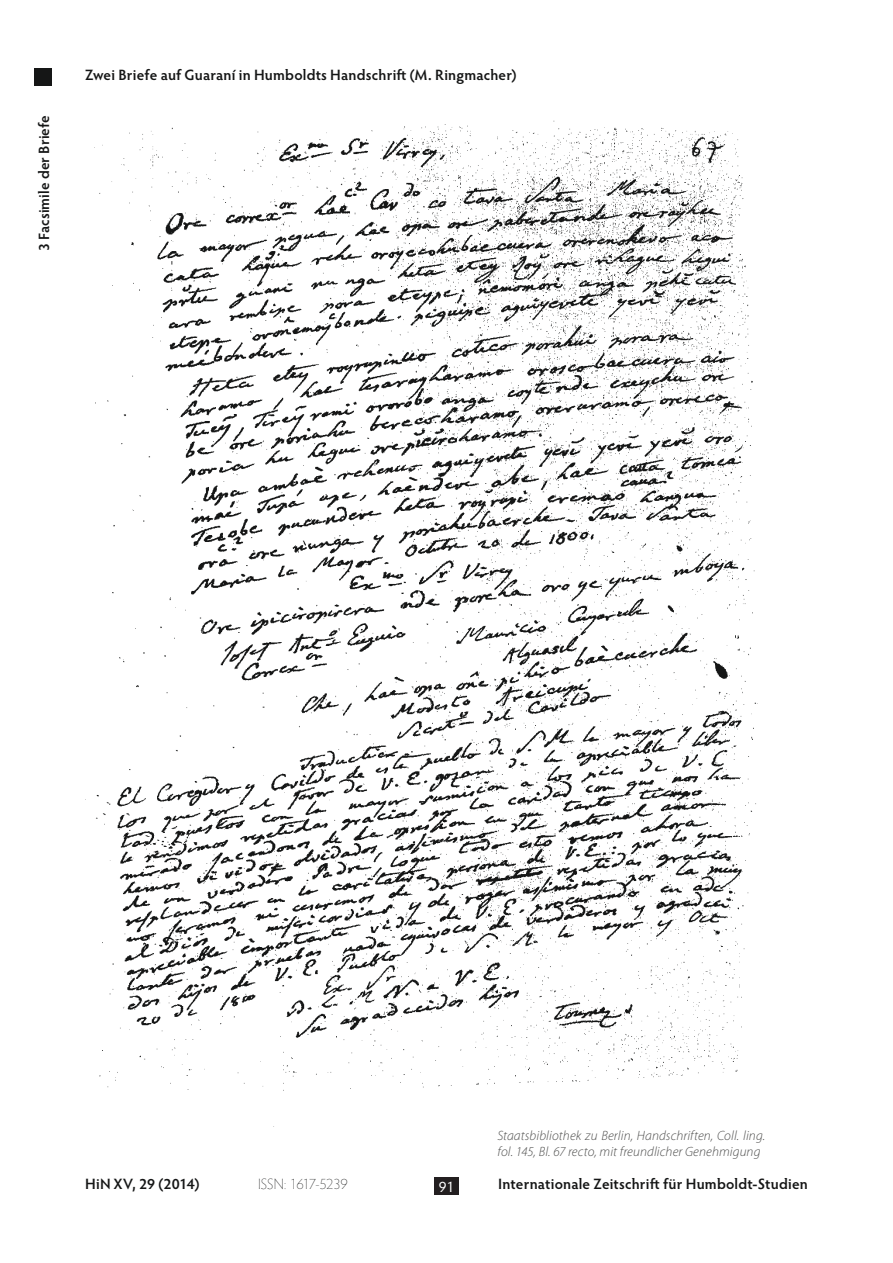
<style>
.page{position:relative;width:893px;height:1263px;background:#fff}
.page>*{position:absolute;margin:0;border:0;box-sizing:border-box;transform-origin:0 0}
.t1{font:600 15px "Hypatia Sans Pro";letter-spacing:.01em;color:#151616}
.t2{font:200 15px "Hypatia Sans Pro";letter-spacing:-.02em;color:#151616}
.t3{font:15px "Hypatia Sans Pro";color:#fff}
.t4{font:italic 300 13.5px/16.2px "Myriad Pro";letter-spacing:.01em;color:#4e4e4d}
</style>
<div class="page">
<div style="left:434px;top:1178px;width:25px;height:17px;background:#231f20"></div>
<div style="left:34px;top:68px;width:17px;height:17px;background:#151616"></div>
<img style="left:85px;top:120px;width:673px;height:971px">
<p class="t1" style="left:34px;top:251px;width:138px;rotate:-90deg">3 Facsimile der Briefe</p>
<p class="t1" style="left:85px;top:64px;width:433px">Zwei Briefe auf Guaraní in Humboldts Handschrift (M. Ringmacher)</p>
<p class="t4" style="left:497px;top:1127px;width:269px">Staatsbibliothek zu Berlin, Handschriften, Coll. ling. fol. 145, Bl. 67 recto, mit freundlicher Genehmigung</p>
<p class="t1" style="left:85px;top:1173px;width:116px">HiN XV, 29 (2014)</p>
<p class="t2" style="left:258px;top:1174px;width:91px">ISSN: 1617-5239</p>
<p class="t1" style="left:498px;top:1173px;width:311px">Internationale Zeitschrift für Humboldt-Studien</p>
<p class="t3" style="left:439px;top:1176px;width:17px">91</p>
</div>
